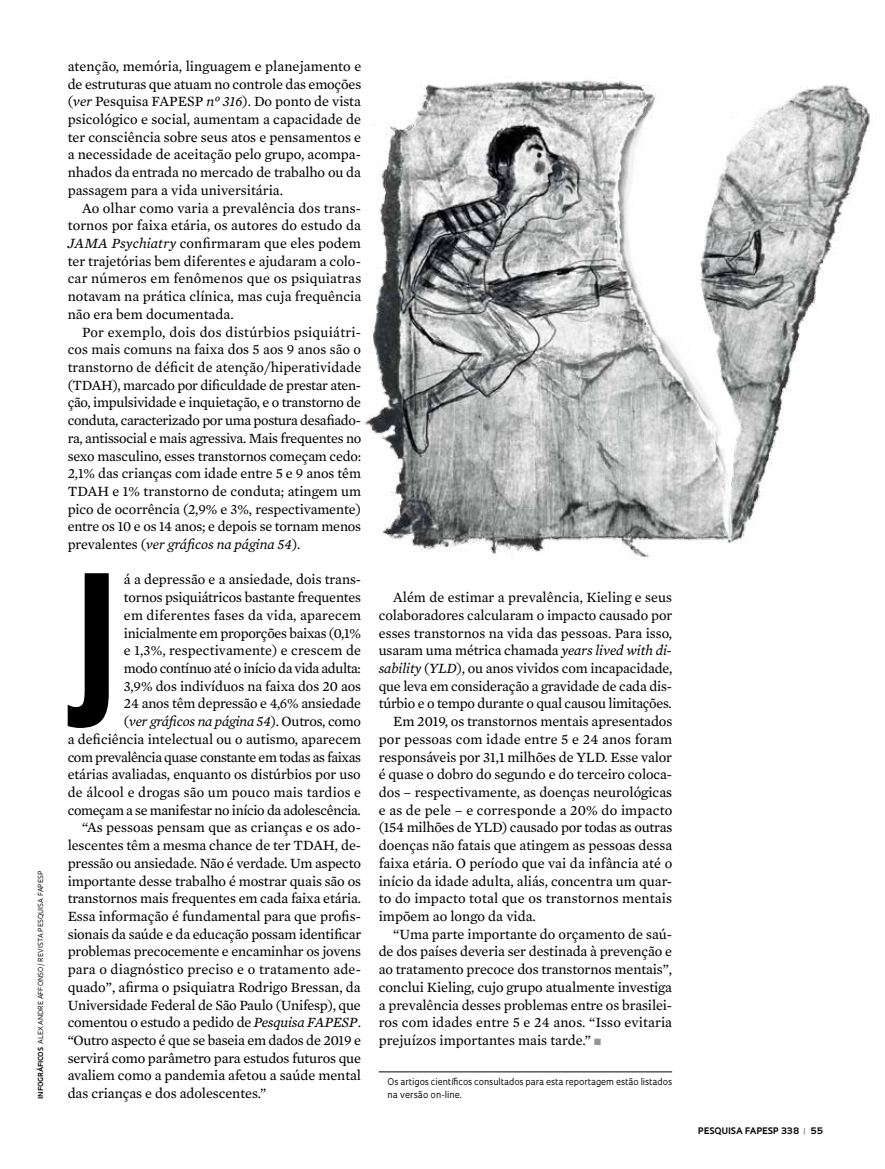
<style>
.page{position:relative;width:885px;height:1169px;background:#fff}
.page>*{position:absolute;margin:0;border:0;box-sizing:border-box;transform-origin:0 0}
.t1{font:195.45px "Swiss 924 BT Regular B";color:#000}
.t2{font:14.4px/17.7px "Mercury Text G2";letter-spacing:-.005em;color:#000;text-align:justify}
.t3{font:14.4px "Mercury Text G2";letter-spacing:-.03em;color:#000}
.t4{font:14.4px "Mercury Text G2";letter-spacing:-.025em;color:#000}
.t5{font:14.4px "Mercury Text G2";letter-spacing:.015em;color:#000}
.t6{font:italic 14.4px "Mercury Text G2";letter-spacing:-.015em;color:#000}
.t7{font:9px/13.2px "Oculum";letter-spacing:-.005em;color:#000}
.t8{font:700 8.7px "Oculum";letter-spacing:.015em;color:#000}
.t9{font:6.75px "Oculum";letter-spacing:.015em;color:#000}
.s1{font-weight:700}
.s2{font-style:italic}
.s3{font-style:normal}
.s4{color:#939598}
</style>
<div class="page">
<img style="left:364px;top:80px;width:506px;height:481px">
<hr style="left:379px;top:1071px;width:293px;height:1px;background:#000">
<p class="t9" style="left:36px;top:1098px;width:229px;rotate:-90deg"><span class="s1">INFOGRÁFICOS</span> ALEXANDRE AFFONSO/REVISTA PESQUISA FAPESP</p>
<p class="t2" style="left:68px;top:56px;width:295px">atenção, memória, linguagem e planejamento e de estruturas que atuam no controle das emoções (<span class="s2">ver</span> Pesquisa FAPESP <span class="s2">nº 316</span>). Do ponto de vista psicológico e social, aumentam a capacidade de ter consciência sobre seus atos e pensamentos e a necessidade de aceitação pelo grupo, acompa&shy;nhados da entrada no mercado de trabalho ou da passagem para a vida universitária.</p>
<p class="t2" style="left:68px;top:198px;width:295px;text-indent:14px">Ao olhar como varia a prevalência dos trans&shy;tornos por faixa etária, os autores do estudo da <span class="s2">JAMA Psychiatry</span> confirmaram que eles podem ter trajetórias bem diferentes e ajudaram a colo&shy;car números em fenômenos que os psiquiatras notavam na prática clínica, mas cuja frequência não era bem documentada.</p>
<p class="t2" style="left:68px;top:322px;width:295px;text-indent:14px">Por exemplo, dois dos distúrbios psiquiátri&shy;cos mais comuns na faixa dos 5 aos 9 anos são o transtorno de déficit de atenção/hiperatividade (TDAH), marcado por dificuldade de prestar aten&shy;ção, impulsividade e inquietação, e o transtorno de conduta, caracterizado por uma postura desafiado&shy;ra, antissocial e mais agressiva. Mais frequentes no sexo masculino, esses transtornos começam cedo:<br>2,1% das crianças com idade entre 5 e 9 anos têm TDAH e 1% transtorno de conduta; atingem um pico de ocorrência (2,9% e 3%, respectivamente) entre os 10 e os 14 anos; e depois se tornam menos prevalentes (<span class="s2">ver gráficos na página 54</span>).</p>
<h1 class="t1" style="left:68px;top:534px;width:50px">J</h1>
<p class="t2" style="left:124px;top:570px;width:239px">á a depressão e a ansiedade, dois trans-</p>
<p class="t2" style="left:124px;top:588px;width:239px">tornos psiquiátricos bastante frequentes</p>
<p class="t2" style="left:124px;top:605px;width:239px">em diferentes fases da vida, aparecem</p>
<p class="t2" style="left:124px;top:623px;width:239px">inicialmente em proporções baixas (0,1%</p>
<p class="t2" style="left:124px;top:641px;width:239px">e 1,3%, respectivamente) e crescem de</p>
<p class="t3" style="left:124px;top:658px;width:238px">modo contínuo até o início da vida adulta:</p>
<p class="t2" style="left:124px;top:676px;width:239px">3,9% dos indivíduos na faixa dos 20 aos</p>
<p class="t2" style="left:124px;top:694px;width:239px">24 anos têm depressão e 4,6% ansiedade</p>
<p class="t6" style="left:124px;top:711px;width:239px"><span class="s3">(</span>ver gráficos na página 54<span class="s3">). Outros, como</span></p>
<p class="t2" style="left:68px;top:729px;width:295px">a deficiência intelectual ou o autismo, aparecem</p>
<p class="t3" style="left:68px;top:746px;width:295px">com prevalência quase constante em todas as faixas</p>
<p class="t2" style="left:68px;top:765px;width:295px">etárias avaliadas, enquanto os distúrbios por uso</p>
<p class="t5" style="left:68px;top:781px;width:295px">de álcool e drogas são um pouco mais tardios e</p>
<p class="t4" style="left:68px;top:799px;width:295px">começam a se manifestar no início da adolescência.</p>
<p class="t2" style="left:82px;top:818px;width:280px">“As pessoas pensam que as crianças e os ado-</p>
<p class="t2" style="left:68px;top:835px;width:295px">lescentes têm a mesma chance de ter TDAH, de-</p>
<p class="t2" style="left:68px;top:853px;width:295px">pressão ou ansiedade. Não é verdade. Um aspecto</p>
<p class="t2" style="left:68px;top:871px;width:295px">importante desse trabalho é mostrar quais são os</p>
<p class="t2" style="left:68px;top:889px;width:295px">transtornos mais frequentes em cada faixa etária.</p>
<p class="t2" style="left:68px;top:906px;width:295px">Essa informação é fundamental para que profis-</p>
<p class="t2" style="left:68px;top:924px;width:295px">sionais da saúde e da educação possam identificar</p>
<p class="t2" style="left:68px;top:942px;width:295px">problemas precocemente e encaminhar os jovens</p>
<p class="t2" style="left:68px;top:959px;width:295px">para o diagnóstico preciso e o tratamento ade-</p>
<p class="t2" style="left:68px;top:977px;width:295px">quado”, afirma o psiquiatra Rodrigo Bressan, da</p>
<p class="t2" style="left:68px;top:995px;width:295px">Universidade Federal de São Paulo (Unifesp), que</p>
<p class="t2" style="left:68px;top:1012px;width:295px">comentou o estudo a pedido de <span class="s2">Pesquisa FAPESP</span>.</p>
<p class="t2" style="left:68px;top:1030px;width:295px">“Outro aspecto é que se baseia em dados de 2019 e</p>
<p class="t2" style="left:68px;top:1048px;width:295px">servirá como parâmetro para estudos futuros que</p>
<p class="t2" style="left:68px;top:1066px;width:295px">avaliem como a pandemia afetou a saúde mental</p>
<p class="t2" style="left:68px;top:1083px;width:200px">das crianças e dos adolescentes.”</p>
<p class="t2" style="left:393px;top:588px;width:280px">Além de estimar a prevalência, Kieling e seus</p>
<p class="t2" style="left:379px;top:605px;width:295px">colaboradores calcularam o impacto causado por</p>
<p class="t2" style="left:379px;top:623px;width:295px">esses transtornos na vida das pessoas. Para isso,</p>
<p class="t2" style="left:379px;top:641px;width:295px">usaram uma métrica chamada <span class="s2">years lived with di-</span></p>
<p class="t2" style="left:379px;top:658px;width:295px"><span class="s2">sability</span> (<span class="s2">YLD</span>), ou anos vividos com incapacidade,</p>
<p class="t2" style="left:379px;top:676px;width:295px">que leva em consideração a gravidade de cada dis-</p>
<p class="t2" style="left:379px;top:694px;width:295px">túrbio e o tempo durante o qual causou limitações.</p>
<p class="t2" style="left:393px;top:711px;width:281px">Em 2019, os transtornos mentais apresentados</p>
<p class="t2" style="left:379px;top:729px;width:295px">por pessoas com idade entre 5 e 24 anos foram</p>
<p class="t2" style="left:379px;top:747px;width:295px">responsáveis por 31,1 milhões de YLD. Esse valor</p>
<p class="t2" style="left:379px;top:765px;width:295px">é quase o dobro do segundo e do terceiro coloca-</p>
<p class="t2" style="left:379px;top:782px;width:295px">dos – respectivamente, as doenças neurológicas</p>
<p class="t2" style="left:379px;top:800px;width:295px">e as de pele – e corresponde a 20% do impacto</p>
<p class="t2" style="left:379px;top:818px;width:295px">(154 milhões de YLD) causado por todas as outras</p>
<p class="t2" style="left:379px;top:835px;width:295px">doenças não fatais que atingem as pessoas dessa</p>
<p class="t2" style="left:379px;top:853px;width:295px">faixa etária. O período que vai da infância até o</p>
<p class="t2" style="left:379px;top:871px;width:295px">início da idade adulta, aliás, concentra um quar-</p>
<p class="t2" style="left:379px;top:889px;width:295px">to do impacto total que os transtornos mentais</p>
<p class="t2" style="left:379px;top:906px;width:159px">impõem ao longo da vida.</p>
<p class="t2" style="left:393px;top:924px;width:280px">“Uma parte importante do orçamento de saú-</p>
<p class="t2" style="left:379px;top:942px;width:295px">de dos países deveria ser destinada à prevenção e</p>
<p class="t2" style="left:379px;top:959px;width:295px">ao tratamento precoce dos transtornos mentais”,</p>
<p class="t2" style="left:379px;top:977px;width:295px">conclui Kieling, cujo grupo atualmente investiga</p>
<p class="t2" style="left:379px;top:995px;width:295px">a prevalência desses problemas entre os brasilei-</p>
<p class="t2" style="left:379px;top:1012px;width:295px">ros com idades entre 5 e 24 anos. “Isso evitaria</p>
<p class="t2" style="left:379px;top:1030px;width:224px">prejuízos importantes mais tarde.” <span class="s4">■</span></p>
<p class="t7" style="left:388px;top:1074px;width:286px">Os artigos científicos consultados para esta reportagem estão listados na versão on-line.</p>
<p class="t8" style="left:698px;top:1124px;width:127px">PESQUISA FAPESP 338 <span class="s4">|</span> 55</p>
</div>
